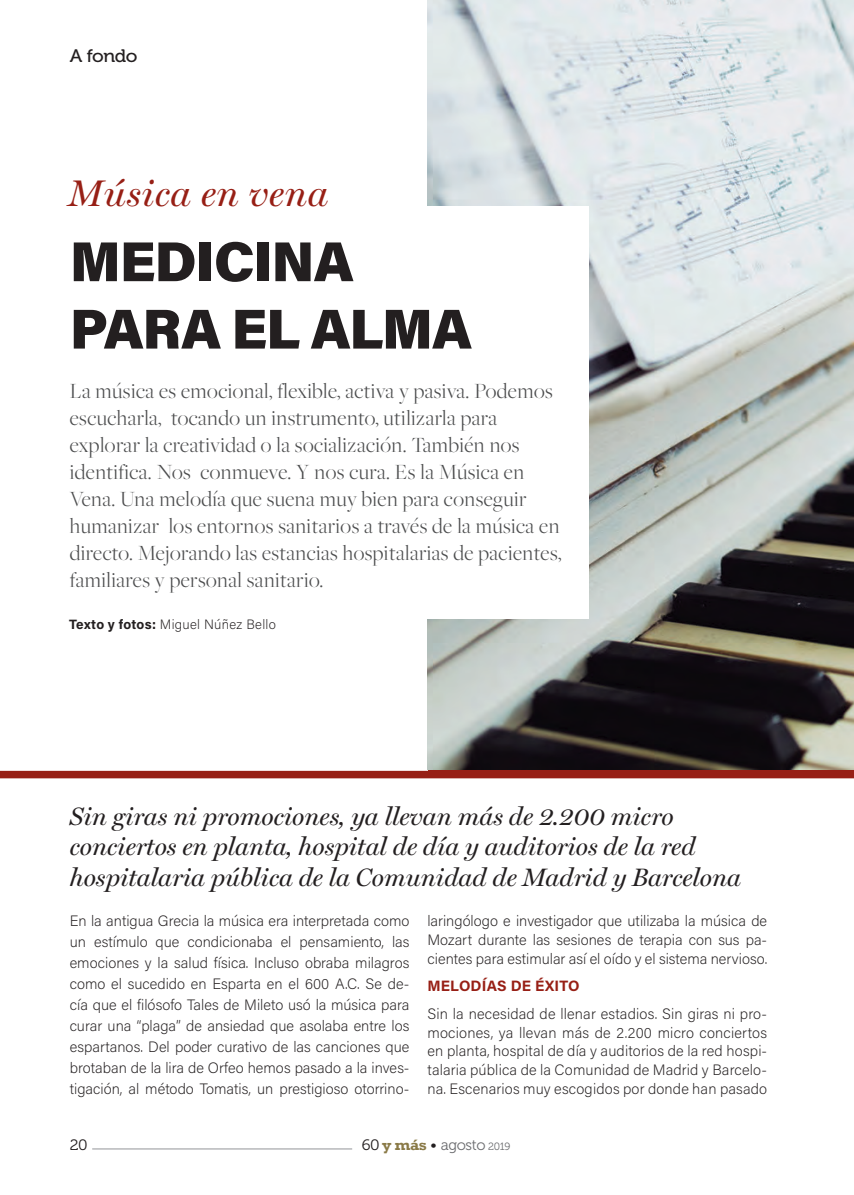
<style>
.page{position:relative;width:854px;height:1195px;background:#fff}
.page>*{position:absolute;margin:0;border:0;box-sizing:border-box;transform-origin:0 0}
.t1{font:900 56.1px/67.3px "Acumin Pro";letter-spacing:-.02em;color:#231f20}
.t2{font:italic 37.35px "Miller Display";letter-spacing:.02em;color:#971f15}
.t3{font:italic 25.35px/30.5px "Miller Display";color:#231f20}
.t4{font:300 22.5px/27px "Freight Big Pro";letter-spacing:.02em;color:#4b4c4d}
.t5{font:18px "Museo 500";letter-spacing:-.02em;color:#231f20;scale:1.05 1}
.t6{font:200 15px/21px "Acumin Pro";color:#231f20;text-align:justify}
.t7{font:15px "Museo 300";letter-spacing:-.025em;color:#6c6d70}
.t8{font:700 15px "Acumin Pro";letter-spacing:.01em;color:#971f15}
.t9{font:15px "Museo 300";color:#231f20;scale:1.05 1}
.t10{font:200 13.5px "Acumin Pro";letter-spacing:.02em;color:#231f20}
.s1{font-weight:700}
.s2{color:#231f20}
.s3{font-family:"Rockwell";font-weight:700;color:#8a7a47}
.s4{font-size:10.5px}
</style>
<div class="page">
<hr style="left:427px;top:62px;width:425px;height:1px;background:#d1d2d4">
<hr style="left:92px;top:1148px;width:260px;height:1px;background:#939598">
<img style="left:428px;top:0;width:426px;height:769px">
<div style="left:0;top:206px;width:589px;height:412px;background:#fff"></div>
<div style="left:0;top:770px;width:854px;height:8px;background:#971f15"></div>
<p class="t5" style="left:70px;top:46px;width:66px">A fondo</p>
<p class="t2" style="left:68px;top:171px;width:261px">Música en vena</p>
<p class="t1" style="left:70px;top:225px;width:404px">MEDICINA<br>PARA EL ALMA</p>
<p class="t4" style="left:70px;top:376px;width:493px">La música es emocional, flexible, activa y pasiva. Podemos escucharla, tocando un instrumento, utilizarla para explorar la creatividad o la socialización. También nos identifica. Nos conmueve. Y nos cura. Es la Música en Vena. Una melodía que suena muy bien para conseguir humanizar los entornos sanitarios a través de la música en directo. Mejorando las estancias hospitalarias de pacientes, familiares y personal sanitario.</p>
<p class="t10" style="left:69px;top:615px;width:208px"><span class="s1">Texto y fotos:</span> Miguel Núñez Bello</p>
<p class="t3" style="left:70px;top:800px;width:673px">Sin giras ni promociones, ya llevan más de 2.200 micro conciertos en planta, hospital de día y auditorios de la red hospitalaria pública de la Comunidad de Madrid y Barcelona</p>
<p class="t6" style="left:70px;top:909px;width:341px">En la antigua Grecia la música era interpretada como un estímulo que condicionaba el pensamiento, las emociones y la salud física. Incluso obraba milagros como el sucedido en Esparta en el 600 A.C. Se de&shy;cía que el filósofo Tales de Mileto usó la música para curar una “plaga” de ansiedad que asolaba entre los espartanos. Del poder curativo de las canciones que brotaban de la lira de Orfeo hemos pasado a la inves&shy;tigación, al método Tomatis, un prestigioso otorrino-</p>
<p class="t6" style="left:427px;top:910px;width:341px;line-height:18.9px">laringólogo e investigador que utilizaba la música de Mozart durante las sesiones de terapia con sus pa&shy;cientes para estimular así el oído y el sistema nervioso.</p>
<p class="t8" style="left:427px;top:975px;width:154px">MELODÍAS DE ÉXITO</p>
<p class="t6" style="left:427px;top:1003px;width:341px;line-height:18.9px">Sin la necesidad de llenar estadios. Sin giras ni pro&shy;mociones, ya llevan más de 2.200 micro conciertos en planta, hospital de día y auditorios de la red hospi&shy;talaria pública de la Comunidad de Madrid y Barcelo&shy;na. Escenarios muy escogidos por donde han pasado</p>
<p class="t9" style="left:70px;top:1136px;width:19px">20</p>
<p class="t7" style="left:362px;top:1136px;width:150px"><span class="s2">60</span> <span class="s3">y más</span> <span class="s2">•</span> agosto <span class="s4">2019</span></p>
</div>
